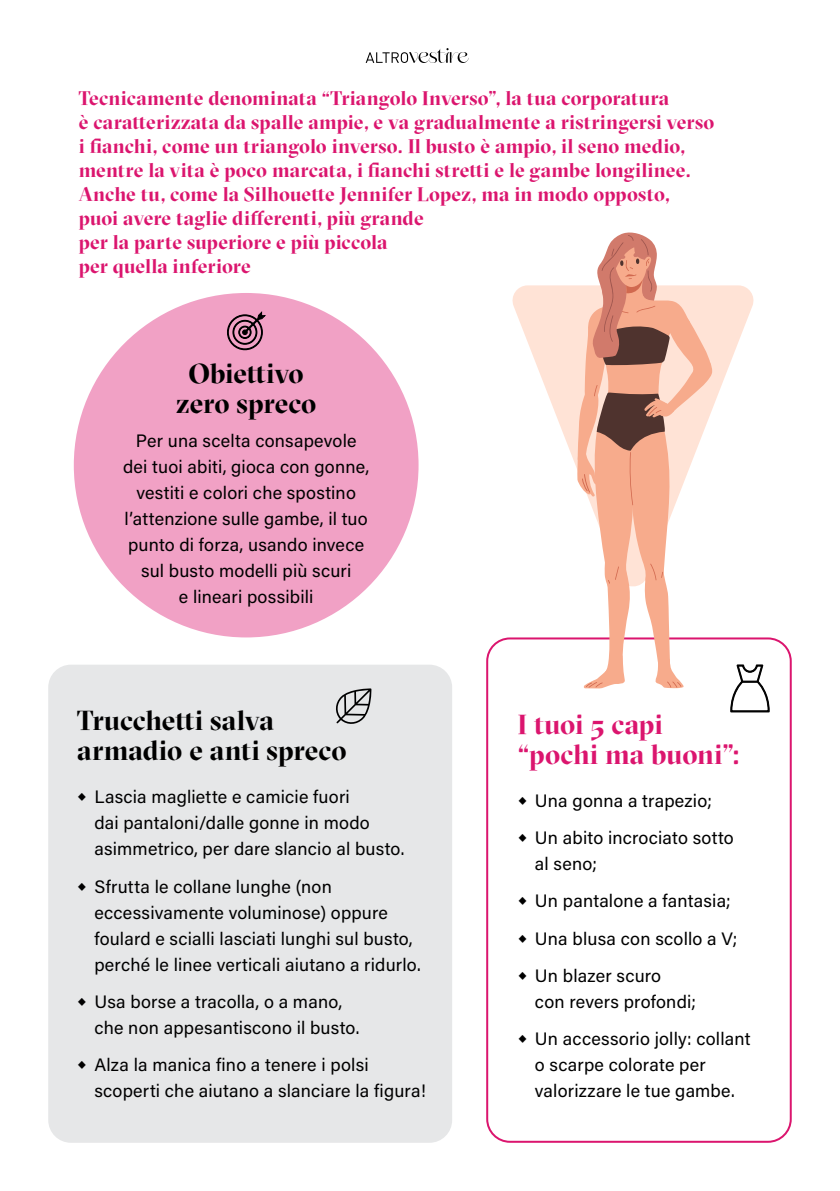
<style>
.page{position:relative;width:840px;height:1191px;background:#fff}
.page>*{position:absolute;margin:0;border:0;box-sizing:border-box;transform-origin:0 0}
.t1{font:700 28px/30px "GT Sectra Display";color:#000;text-align:center}
.t2{font:700 28px/30px "GT Sectra Display";letter-spacing:-.005em;color:#db156e}
.t3{font:700 20px/24px "GT Sectra Display";letter-spacing:.01em;color:#db156e}
.t4{font:18px/26px "Acumin Pro";letter-spacing:.01em;color:#000}
.s1{font-size:24px}
</style>
<div class="page">
<div style="left:486px;top:637px;width:305px;height:505px;border:2px solid #db156e;border-radius:23px"></div>
<div style="left:48px;top:664px;width:404px;height:478px;background:#e6e7e8;border-radius:23px"></div>
<div style="left:74px;top:293px;width:344px;height:344px;background:#f1a1c5;border-radius:50%"></div>
<svg style="left:227px;top:311px;width:39px;height:39px"></svg>
<svg style="left:336px;top:688px;width:35px;height:36px"></svg>
<svg style="left:730px;top:664px;width:39px;height:48px"></svg>
<svg style="left:512px;top:285px;width:242px;height:181px"></svg>
<svg style="left:576px;top:232px;width:136px;height:456px"></svg>
<svg style="left:365px;top:48px;width:103px;height:15px"></svg>
<p class="t3" style="left:79px;top:87px;width:636px">Tecnicamente denominata “Triangolo Inverso”, la tua corporatura<br>è caratterizzata da spalle ampie, e va gradualmente a ristringersi verso i fianchi, come un triangolo inverso. Il busto è ampio, il seno medio, mentre la vita è poco marcata, i fianchi stretti e le gambe longilinee.<br>Anche tu, come la Silhouette Jennifer Lopez, ma in modo opposto, puoi avere taglie differenti, più grande<br>per la parte superiore e più piccola<br>per quella inferiore</p>
<h1 class="t1" style="left:176px;top:358px;width:142px">Obiettivo zero spreco</h1>
<p class="t4" style="left:123px;top:426px;width:247px;text-align:center">Per una scelta consapevole dei tuoi abiti, gioca con gonne, vestiti e colori che spostino l’attenzione sulle gambe, il tuo punto di forza, usando invece sul busto modelli più scuri<br>e lineari possibili</p>
<h1 class="t1" style="left:77px;top:705px;width:270px;text-align:left">Trucchetti salva armadio e anti spreco</h1>
<p class="t4" style="left:94px;top:783px;width:311px;text-indent:-17px"><span class="s1">◆</span> Lascia magliette e camicie fuori<br>dai pantaloni/dalle gonne in modo asimmetrico, per dare slancio al busto.</p>
<p class="t4" style="left:94px;top:872px;width:328px;text-indent:-17px"><span class="s1">◆</span> Sfrutta le collane lunghe (non eccessivamente voluminose) oppure foulard e scialli lasciati lunghi sul busto, perché le linee verticali aiutano a ridurlo.</p>
<p class="t4" style="left:94px;top:988px;width:266px;text-indent:-17px"><span class="s1">◆</span> Usa borse a tracolla, o a mano, che non appesantiscono il busto.</p>
<p class="t4" style="left:94px;top:1051px;width:333px;text-indent:-17px"><span class="s1">◆</span> Alza la manica fino a tenere i polsi scoperti che aiutano a slanciare la figura!</p>
<h1 class="t2" style="left:517px;top:709px;width:224px">I tuoi 5 capi “pochi ma buoni”:</h1>
<p class="t4" style="left:517px;top:786px;width:195px"><span class="s1">◆</span> Una gonna a trapezio;</p>
<p class="t4" style="left:534px;top:824px;width:200px;text-indent:-17px"><span class="s1">◆</span> Un abito incrociato sotto al seno;</p>
<p class="t4" style="left:517px;top:887px;width:214px"><span class="s1">◆</span> Un pantalone a fantasia;</p>
<p class="t4" style="left:517px;top:924px;width:221px"><span class="s1">◆</span> Una blusa con scollo a V;</p>
<p class="t4" style="left:534px;top:962px;width:162px;text-indent:-17px"><span class="s1">◆</span> Un blazer scuro<br>con revers profondi;</p>
<p class="t4" style="left:534px;top:1025px;width:217px;text-indent:-17px"><span class="s1">◆</span> Un accessorio jolly: collant o scarpe colorate per valorizzare le tue gambe.</p>
</div>
